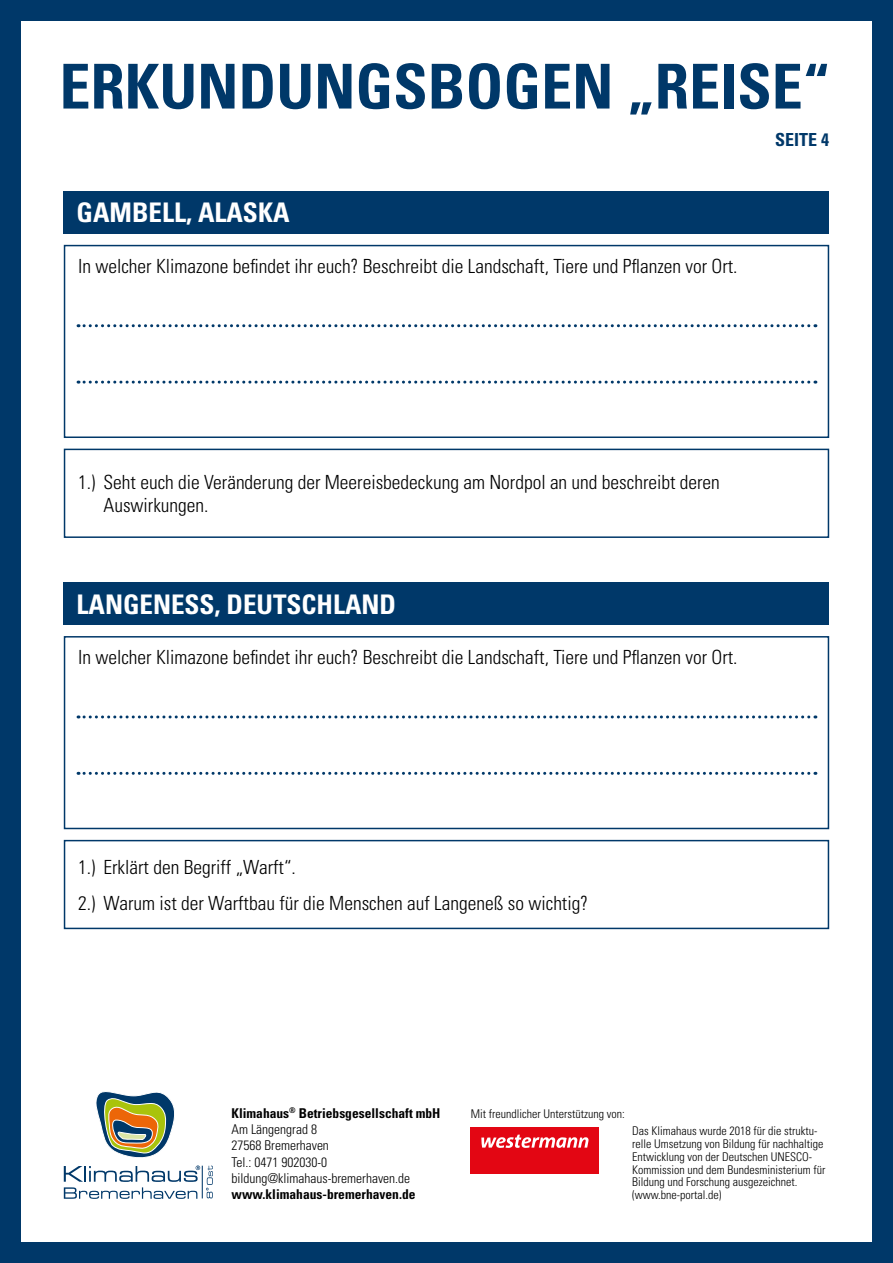
<style>
.page{position:relative;width:893px;height:1263px;background:#003869}
.page>*{position:absolute;margin:0;border:0;box-sizing:border-box;transform-origin:0 0}
.t1{font:700 condensed 61.95px "Univers LT Std";color:#003869}
.t2{font:700 condensed 27px "Univers LT Std";color:#fff}
.t3{font:300 condensed 19.5px/23.4px "Univers LT Std";color:#000}
.t4{font:700 condensed 18px "Univers LT Std";color:#003869}
.t5{font:300 condensed 13.5px/16.2px "Univers LT Std";color:#000}
.t6{font:700 condensed 13.5px "Univers LT Std";color:#000}
.t7{font:300 condensed 12px/12.8px "Univers LT Std";color:#000}
</style>
<div class="page">
<div style="left:21px;top:21px;width:851px;height:1221px;background:#fff"></div>
<div style="left:64px;top:191px;width:765px;height:43px;background:#003869"></div>
<div style="left:64px;top:245px;width:765px;height:193px;border:2px solid #003869"></div>
<svg style="left:78px;top:324px;width:738px;height:3px"></svg>
<div style="left:64px;top:449px;width:765px;height:89px;border:2px solid #003869"></div>
<svg style="left:78px;top:381px;width:738px;height:3px"></svg>
<div style="left:64px;top:583px;width:765px;height:42px;background:#003869"></div>
<div style="left:64px;top:636px;width:765px;height:193px;border:2px solid #003869"></div>
<svg style="left:78px;top:715px;width:738px;height:3px"></svg>
<div style="left:64px;top:840px;width:765px;height:89px;border:2px solid #003869"></div>
<svg style="left:78px;top:772px;width:738px;height:3px"></svg>
<hr style="left:202px;top:1166px;width:1px;height:32px;background:#003869">
<svg style="left:206px;top:1166px;width:7px;height:32px"></svg>
<svg style="left:64px;top:1091px;width:136px;height:108px"></svg>
<div style="left:471px;top:1127px;width:128px;height:46px;background:#e30613"></div>
<svg style="left:481px;top:1134px;width:107px;height:14px"></svg>
<h1 class="t1" style="left:60px;top:48px;width:772px">ERKUNDUNGSBOGEN „REISE“</h1>
<p class="t4" style="left:775px;top:129px;width:55px">SEITE 4</p>
<h2 class="t2" style="left:77px;top:196px;width:214px">GAMBELL, ALASKA</h2>
<p class="t3" style="left:78px;top:255px;width:661px">In welcher Klimazone befindet ihr euch? Beschreibt die Landschaft, Tiere und Pflanzen vor Ort.</p>
<p class="t3" style="left:104px;top:470px;width:618px;text-indent:-26px">1.) Seht euch die Veränderung der Meereisbedeckung am Nordpol an und beschreibt deren<br>Auswirkungen.</p>
<h2 class="t2" style="left:77px;top:587px;width:321px">LANGENESS, DEUTSCHLAND</h2>
<p class="t3" style="left:78px;top:646px;width:661px">In welcher Klimazone befindet ihr euch? Beschreibt die Landschaft, Tiere und Pflanzen vor Ort.</p>
<p class="t3" style="left:78px;top:848px;width:511px;line-height:36.2px">1.) Erklärt den Begriff „Warft“.<br>2.) Warum ist der Warftbau für die Menschen auf Langeneß so wichtig?</p>
<p class="t6" style="left:232px;top:1105px;width:211px">Klimahaus<sup>®</sup> Betriebsgesellschaft mbH</p>
<p class="t7" style="left:471px;top:1108px;width:155px">Mit freundlicher Unterstützung von:</p>
<p class="t5" style="left:232px;top:1121px;width:180px">Am Längengrad 8<br>27568 Bremerhaven<br>Tel.: 0471 902030-0 bildung@klimahaus-bremerhaven.de</p>
<p class="t6" style="left:232px;top:1186px;width:185px">www.klimahaus-bremerhaven.de</p>
<p class="t7" style="left:632px;top:1125px;width:195px">Das Klimahaus wurde 2018 für die struktu&shy;relle Umsetzung von Bildung für nachhaltige Entwicklung von der Deutschen UNESCO-Kommission und dem Bundesministerium für Bildung und Forschung ausgezeichnet. (www.bne-portal.de)</p>
</div>
